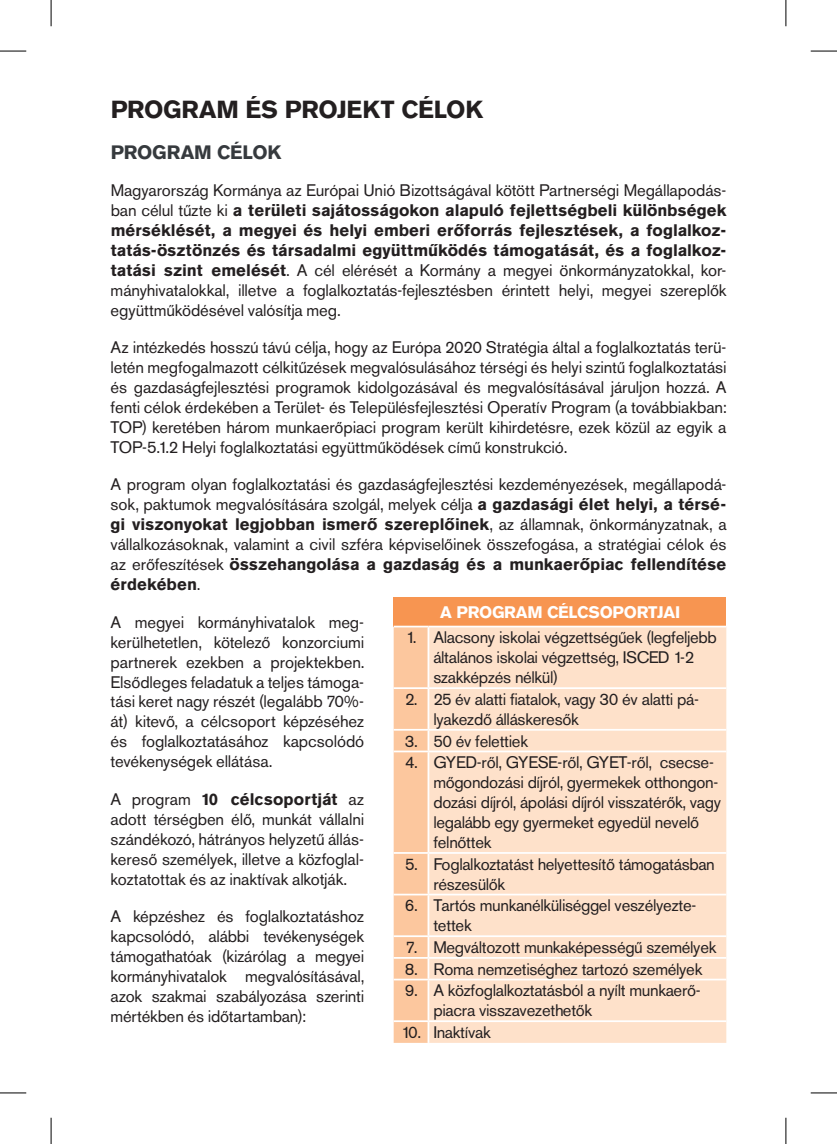
<style>
.page{position:relative;width:837px;height:1144px;background:#fff}
.page>*{position:absolute;margin:0;border:0;box-sizing:border-box;transform-origin:0 0}
.t1{font:700 24.5px "Akzidenz Grotesk PFL";letter-spacing:.005em;color:#231f20}
.t2{font:700 19.25px "Akzidenz Grotesk PFL";letter-spacing:.01em;color:#363a3e}
.t3{font:16.62px/19.9px "Akzidenz Grotesk PFL";color:#231f20;text-align:justify}
.t4{font:700 16.62px "Akzidenz Grotesk PFL";color:#fff}
.s1{font-weight:700}
</style>
<div class="page">
<div style="left:393px;top:597px;width:333px;height:29px;background:#f79551"></div>
<div style="left:429px;top:627px;width:297px;height:416px;background:#fee1ca"></div>
<hr style="left:428px;top:687px;width:298px;height:2px;background:#fff">
<hr style="left:428px;top:729px;width:298px;height:2px;background:#fff">
<svg style="left:393px;top:627px;width:36px;height:416px;background:#fcc9a2"></svg>
<hr style="left:393px;top:750px;width:35px;height:2px;background:#fff">
<hr style="left:428px;top:750px;width:298px;height:2px;background:#fff">
<hr style="left:427px;top:752px;width:2px;height:100px;background:#fff">
<hr style="left:393px;top:852px;width:35px;height:2px;background:#fff">
<hr style="left:428px;top:852px;width:298px;height:2px;background:#fff">
<hr style="left:427px;top:854px;width:2px;height:40px;background:#fff">
<hr style="left:393px;top:894px;width:35px;height:1px;background:#fff">
<hr style="left:428px;top:894px;width:298px;height:1px;background:#fff">
<hr style="left:427px;top:895px;width:2px;height:40px;background:#fff">
<hr style="left:393px;top:935px;width:35px;height:2px;background:#fff">
<hr style="left:428px;top:935px;width:298px;height:2px;background:#fff">
<hr style="left:427px;top:937px;width:2px;height:20px;background:#fff">
<hr style="left:393px;top:957px;width:35px;height:2px;background:#fff">
<hr style="left:428px;top:957px;width:298px;height:2px;background:#fff">
<hr style="left:427px;top:959px;width:2px;height:20px;background:#fff">
<hr style="left:393px;top:979px;width:35px;height:1px;background:#fff">
<hr style="left:428px;top:979px;width:298px;height:1px;background:#fff">
<hr style="left:427px;top:980px;width:2px;height:40px;background:#fff">
<hr style="left:393px;top:1020px;width:35px;height:2px;background:#fff">
<hr style="left:428px;top:1020px;width:298px;height:2px;background:#fff">
<hr style="left:427px;top:1022px;width:2px;height:21px;background:#fff">
<svg style="left:0;top:51px;width:26px;height:1px"></svg>
<svg style="left:810px;top:51px;width:26px;height:1px"></svg>
<svg style="left:0;top:1092px;width:26px;height:1px"></svg>
<svg style="left:810px;top:1092px;width:26px;height:1px"></svg>
<svg style="left:51px;top:0;width:1px;height:26px"></svg>
<svg style="left:51px;top:1118px;width:1px;height:26px"></svg>
<svg style="left:785px;top:0;width:1px;height:26px"></svg>
<svg style="left:785px;top:1118px;width:1px;height:26px"></svg>
<h1 class="t1" style="left:111px;top:95px;width:374px">PROGRAM ÉS PROJEKT CÉLOK</h1>
<p class="t2" style="left:111px;top:141px;width:173px">PROGRAM CÉLOK</p>
<p class="t3" style="left:111px;top:180px;width:617px">Magyarország Kormánya az Európai Unió Bizottságával kötött Partnerségi Megállapodás&shy;ban célul tűzte ki <span class="s1">a területi sajátosságokon alapuló fejlettségbeli különbségek mérséklését, a megyei és helyi emberi erőforrás fejlesztések, a foglalkoz&shy;tatás-ösztönzés és társadalmi együttműködés támogatását, és a foglalkoz&shy;tatási szint emelését</span>. A cél elérését a Kormány a megyei önkormányzatokkal, kor&shy;mányhivatalokkal, illetve a foglalkoztatás-fejlesztésben érintett helyi, megyei szereplők együttműködésével valósítja meg.</p>
<p class="t3" style="left:111px;top:337px;width:617px">Az intézkedés hosszú távú célja, hogy az Európa 2020 Stratégia által a foglalkoztatás terü&shy;letén megfogalmazott célkitűzések megvalósulásához térségi és helyi szintű foglalkoztatási és gazdaságfejlesztési programok kidolgozásával és megvalósításával járuljon hozzá. A fenti célok érdekében a Terület- és Településfejlesztési Operatív Program (a továbbiakban:<br>TOP) keretében három munkaerőpiaci program került kihirdetésre, ezek közül az egyik a TOP-5.1.2 Helyi foglalkoztatási együttműködések című konstrukció.</p>
<p class="t3" style="left:111px;top:475px;width:617px">A program olyan foglalkoztatási és gazdaságfejlesztési kezdeményezések, megállapodá&shy;sok, paktumok megvalósítására szolgál, melyek célja <span class="s1">a gazdasági élet helyi, a térsé&shy;gi viszonyokat legjobban ismerő szereplőinek</span>, az államnak, önkormányzatnak, a vállalkozásoknak, valamint a civil szféra képviselőinek összefogása, a stratégiai célok és az erőfeszítések <span class="s1">összehangolása a gazdaság és a munkaerőpiac fellendítése érdekében</span>.</p>
<p class="t3" style="left:111px;top:612px;width:255px">A megyei kormányhivatalok meg&shy;kerülhetetlen, kötelező konzorciumi partnerek ezekben a projektekben.<br>Elsődleges feladatuk a teljes támoga&shy;tási keret nagy részét (legalább 70%- át) kitevő, a célcsoport képzéséhez és foglalkoztatásához kapcsolódó tevékenységek ellátása.</p>
<p class="t3" style="left:111px;top:789px;width:255px">A program <span class="s1">10 célcsoportját</span> az adott térségben élő, munkát vállalni szándékozó, hátrányos helyzetű állás&shy;kereső személyek, illetve a közfoglal&shy;koztatottak és az inaktívak alkotják.</p>
<p class="t3" style="left:111px;top:906px;width:254px">A képzéshez és foglalkoztatáshoz kapcsolódó, alábbi tevékenységek támogathatóak (kizárólag a megyei kormányhivatalok megvalósításával, azok szakmai szabályozása szerinti mértékben és időtartamban):</p>
<p class="t4" style="left:440px;top:602px;width:241px">A PROGRAM CÉLCSOPORTJAI</p>
<p class="t3" style="left:433px;top:627px;width:284px;text-align:left;text-indent:-27px">1. Alacsony iskolai végzettségűek (legfeljebb általános iskolai végzettség, ISCED 1-2 szakképzés nélkül)</p>
<p class="t3" style="left:433px;top:689px;width:267px;text-indent:-28px">2. 25 év alatti fiatalok, vagy 30 év alatti pá&shy;lyakezdő álláskeresők</p>
<p class="t3" style="left:405px;top:731px;width:124px">3. 50 év felettiek</p>
<p class="t3" style="left:433px;top:752px;width:289px;text-align:left;text-indent:-28px">4. GYED-ről, GYESE-ről, GYET-ről, csecse&shy;mőgondozási díjról, gyermekek otthongon&shy;dozási díjról, ápolási díjról visszatérők, vagy legalább egy gyermeket egyedül nevelő felnőttek</p>
<p class="t3" style="left:433px;top:854px;width:282px;text-indent:-28px">5. Foglalkoztatást helyettesítő támogatásban részesülők</p>
<p class="t3" style="left:433px;top:895px;width:263px;text-indent:-28px">6. Tartós munkanélküliséggel veszélyezte&shy;tettek</p>
<p class="t3" style="left:405px;top:937px;width:312px">7. Megváltozott munkaképességű személyek</p>
<p class="t3" style="left:404px;top:959px;width:298px">8. Roma nemzetiséghez tartozó személyek</p>
<p class="t3" style="left:433px;top:980px;width:267px;text-indent:-28px">9. A közfoglalkoztatásból a nyílt munkaerő&shy;piacra visszavezethetők</p>
<p class="t3" style="left:401px;top:1022px;width:90px">10. Inaktívak</p>
</div>
